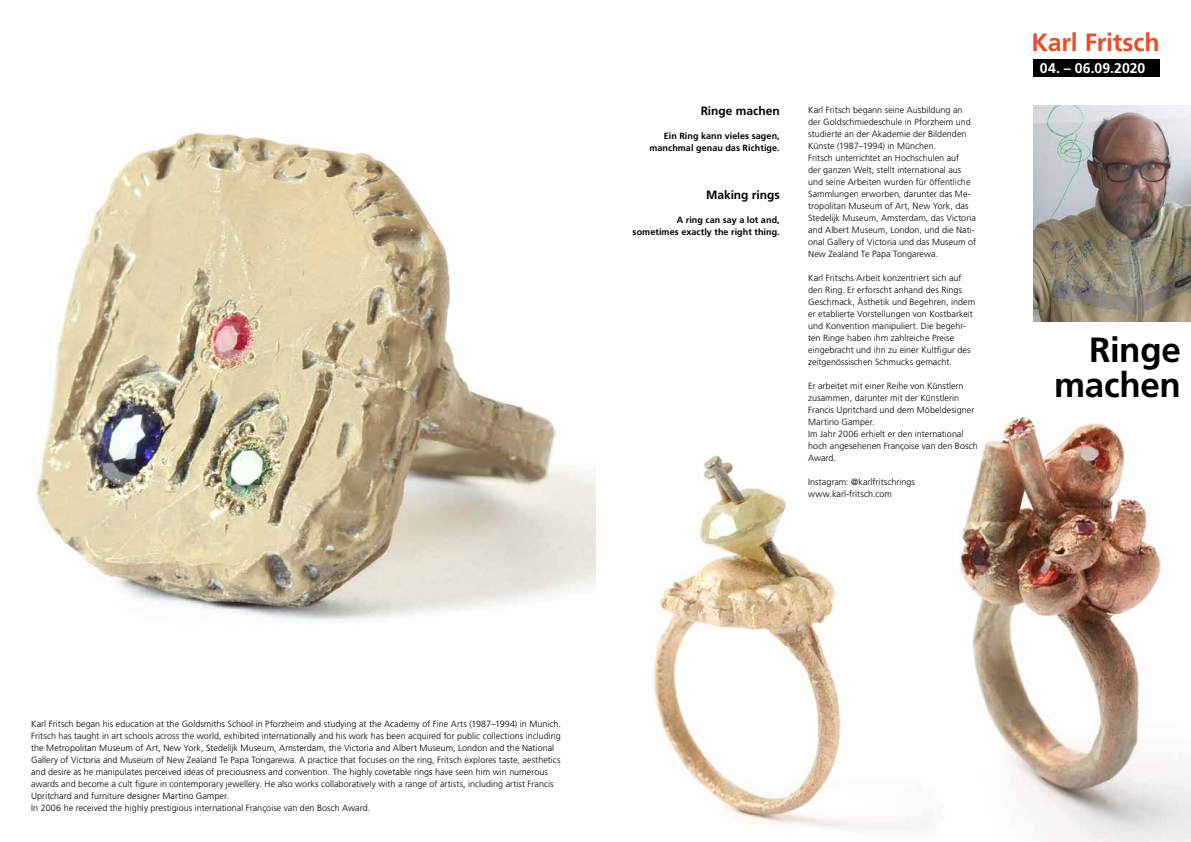
<style>
.page{position:relative;width:1191px;height:842px;background:#fff}
.page>*{position:absolute;margin:0;border:0;box-sizing:border-box;transform-origin:0 0}
.t1{font:700 35px/35px "Frutiger";letter-spacing:-.01em;color:#000;text-align:right}
.t2{font:700 25px "Frutiger";letter-spacing:-.01em;color:#e74f2c}
.t3{font:700 14px "Frutiger";letter-spacing:.005em;color:#fff}
.t4{font:700 12px "Frutiger";color:#000}
.t5{font:300 9px/12px "Frutiger";color:#000}
.t6{font:700 9px/12px "Frutiger";letter-spacing:.01em;color:#000;text-align:right}
</style>
<div class="page">
<img style="left:958px;top:416px;width:233px;height:426px">
<img style="left:595px;top:455px;width:333px;height:374px">
<img style="left:36px;top:132px;width:559px;height:489px">
<img style="left:1033px;top:106px;width:158px;height:215px">
<div style="left:1033px;top:60px;width:126px;height:17px;background:#000"></div>
<h3 class="t4" style="left:700px;top:104px;width:81px">Ringe machen</h3>
<p class="t6" style="left:649px;top:130px;width:132px">Ein Ring kann vieles sagen, manchmal genau das Richtige.</p>
<h3 class="t4" style="left:706px;top:188px;width:75px">Making rings</h3>
<p class="t6" style="left:632px;top:214px;width:149px">A ring can say a lot and, sometimes exactly the right thing.</p>
<p class="t5" style="left:808px;top:104px;width:169px">Karl Fritsch begann seine Ausbildung an der Goldschmiedeschule in Pforzheim und studierte an der Akademie der Bildenden Künste (1987–1994) in München.<br>Fritsch unterrichtet an Hochschulen auf<br>der ganzen Welt, stellt international aus und seine Arbeiten wurden für öffentliche Sammlungen erworben, darunter das Me&shy;tropolitan Museum of Art, New York, das Stedelijk Museum, Amsterdam, das Victoria and Albert Museum, London, und die Nati&shy;onal Gallery of Victoria und das Museum of New Zealand Te Papa Tongarewa.</p>
<p class="t5" style="left:808px;top:272px;width:169px">Karl Fritschs Arbeit konzentriert sich auf den Ring. Er erforscht anhand des Rings Geschmack, Ästhetik und Begehren, indem er etablierte Vorstellungen von Kostbarkeit und Konvention manipuliert. Die begehr&shy;ten Ringe haben ihm zahlreiche Preise eingebracht und ihn zu einer Kultfigur des zeitgenössischen Schmucks gemacht.</p>
<p class="t5" style="left:808px;top:380px;width:171px">Er arbeitet mit einer Reihe von Künstlern zusammen, darunter mit der Künstlerin<br>Francis Upritchard und dem Möbeldesigner<br>Martino Gamper.<br>Im Jahr 2006 erhielt er den international hoch angesehenen Françoise van den Bosch<br>Award.</p>
<p class="t5" style="left:808px;top:476px;width:108px">Instagram: @karlfritschrings www.karl-fritsch.com</p>
<h2 class="t2" style="left:1031px;top:27px;width:130px">Karl Fritsch</h2>
<h3 class="t3" style="left:1040px;top:60px;width:107px">04. – 06.09.2020</h3>
<h1 class="t1" style="left:1054px;top:332px;width:128px">Ringe machen</h1>
<p class="t5" style="left:31px;top:718px;width:531px">Karl Fritsch began his education at the Goldsmiths School in Pforzheim and studying at the Academy of Fine Arts (1987–1994) in Munich.<br>Fritsch has taught in art schools across the world, exhibited internationally and his work has been acquired for public collections including the Metropolitan Museum of Art, New York, Stedelijk Museum, Amsterdam, the Victoria and Albert Museum, London and the National Gallery of Victoria and Museum of New Zealand Te Papa Tongarewa. A practice that focuses on the ring, Fritsch explores taste, aesthetics and desire as he manipulates perceived ideas of preciousness and convention. The highly covetable rings have seen him win numerous awards and become a cult figure in contemporary jewellery. He also works collaboratively with a range of artists, including artist Francis Upritchard and furniture designer Martino Gamper.<br>In 2006 he received the highly prestigious international Françoise van den Bosch Award.</p>
</div>
